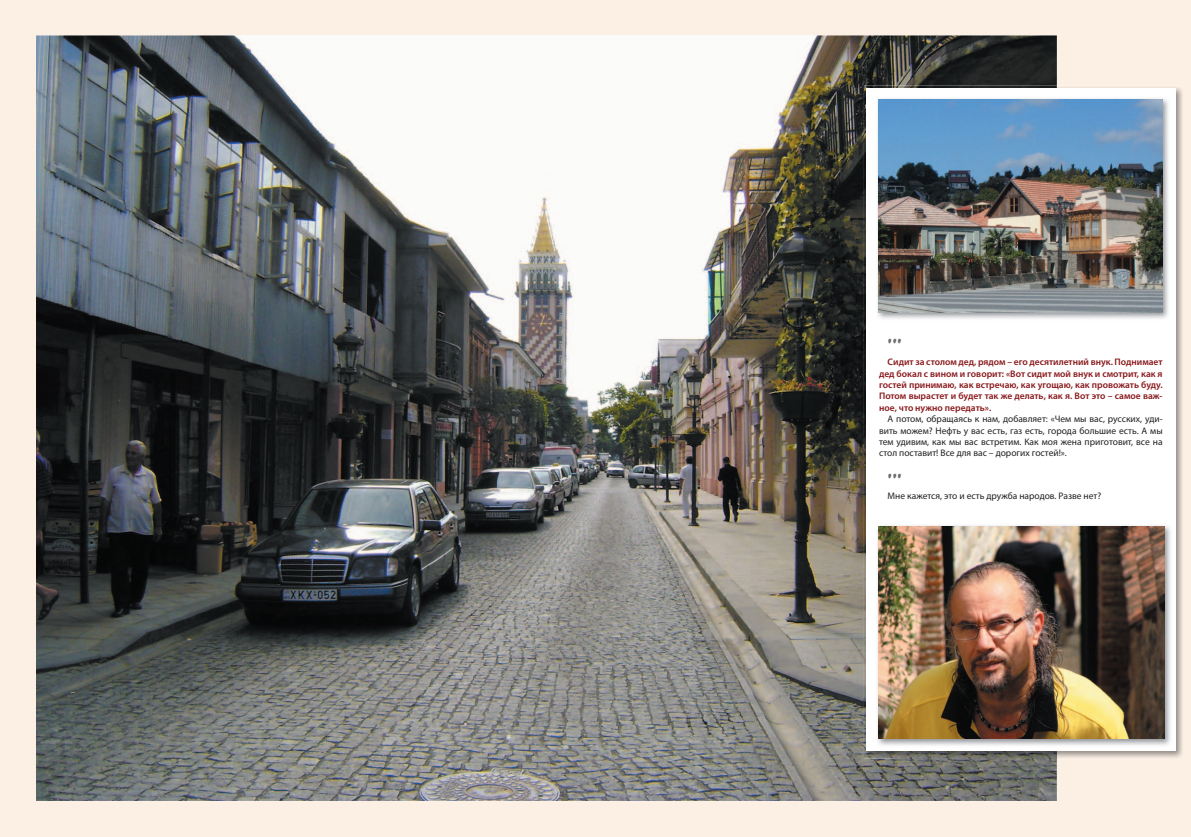
<style>
.page{position:relative;width:1191px;height:837px;background:#fff}
.page>*{position:absolute;margin:0;border:0;box-sizing:border-box;transform-origin:0 0}
.t1{font:30px "Technical Di";color:#6c6d70}
.t2{font:9.5px/11.4px "Myriad Pro";color:#231f20;text-align:justify}
.t3{font:600 9.5px/11.4px "Myriad Pro";color:#88181b;text-align:justify}
</style>
<div class="page">
<div style="left:0;top:0;width:1191px;height:836px;background:#fcefe3"></div>
<img style="left:36px;top:35px;width:1020px;height:765px">
<img style="left:1056px;top:86px;width:127px;height:672px">
<img style="left:864px;top:86px;width:192px;height:35px">
<img style="left:864px;top:121px;width:31px;height:637px">
<img style="left:895px;top:750px;width:161px;height:8px">
<div style="left:866px;top:88px;width:309px;height:662px;background:#fff"></div>
<img style="left:877px;top:98px;width:292px;height:221px">
<img style="left:878px;top:99px;width:284px;height:213px">
<img style="left:877px;top:525px;width:294px;height:221px">
<img style="left:878px;top:526px;width:286px;height:212px">
<h1 class="t1" style="left:887px;top:319px;width:16px">...</h1>
<p class="t3" style="left:879px;top:356px;width:285px;text-indent:9px">Сидит за столом дед, рядом – его десятилетний внук. Поднимает дед бокал с вином и говорит: «Вот сидит мой внук и смотрит, как я гостей принимаю, как встречаю, как угощаю, как провожать буду.<br>Потом вырастет и будет так же делать, как я. Вот это – самое важ&shy;ное, что нужно передать».</p>
<p class="t2" style="left:879px;top:413px;width:285px;text-indent:9px">А потом, обращаясь к нам, добавляет: «Чем мы вас, русских, уди&shy;вить можем? Нефть у вас есть, газ есть, города большие есть. А мы тем удивим, как мы вас встретим. Как моя жена приготовит, все на стол поставит! Все для вас – дорогих гостей!».</p>
<h1 class="t1" style="left:887px;top:453px;width:16px">...</h1>
<p class="t2" style="left:887px;top:490px;width:215px">Мне кажется, это и есть дружба народов. Разве нет?</p>
</div>
